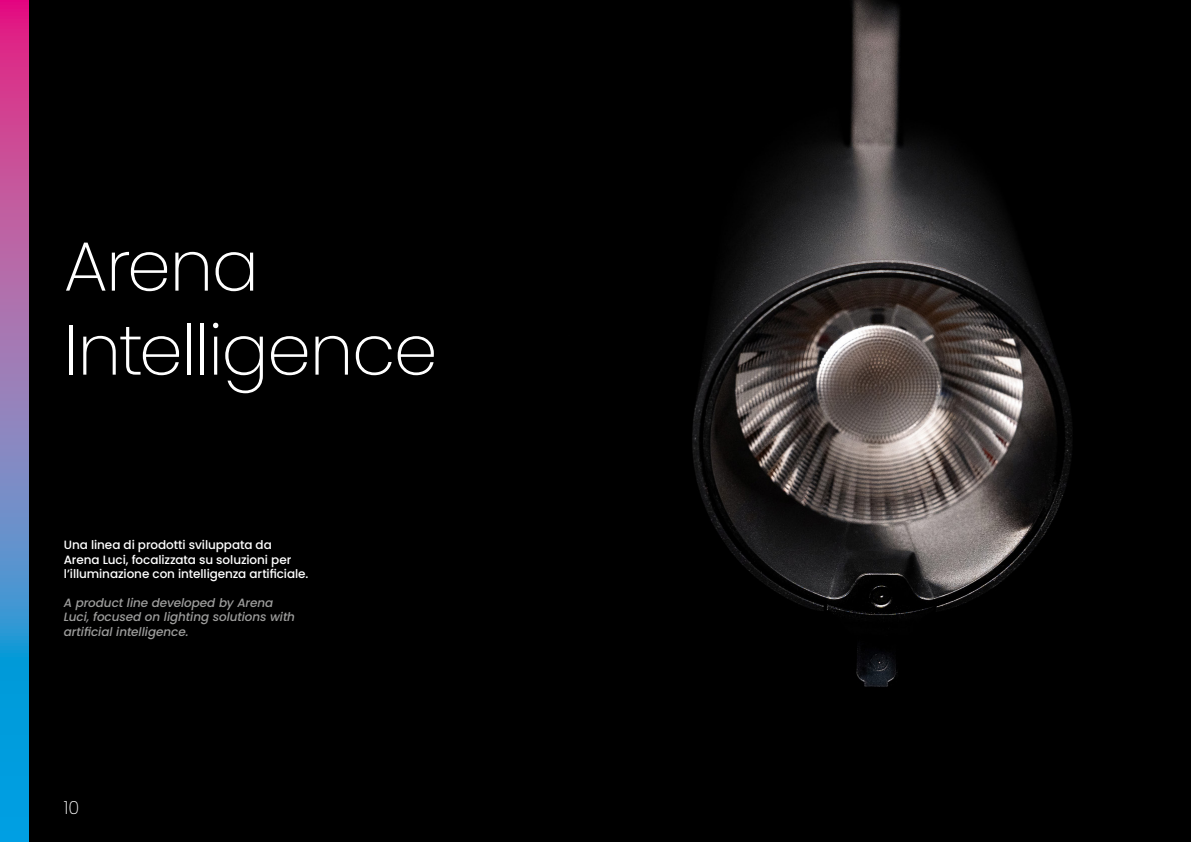
<style>
.page{position:relative;width:1191px;height:842px;background:#000}
.page>*{position:absolute;margin:0;border:0;box-sizing:border-box;transform-origin:0 0}
.t1{font:200 70px/84px "Poppins";letter-spacing:-.02em;color:#fff}
.t2{font:200 18px "Poppins";color:#fff}
.t3{font:500 12px/14.4px "Poppins";letter-spacing:-.005em;color:#fff}
.t4{font:italic 500 12px/14.4px "Poppins";letter-spacing:-.005em;color:#9d9d9c}
</style>
<div class="page">
<img style="left:692px;top:0;width:380px;height:687px">
<svg style="left:0;top:0;width:28px;height:842px;background:#7976b9"></svg>
<h1 class="t1" style="left:64px;top:224px;width:375px">Arena<br>Intelligence</h1>
<p class="t3" style="left:64px;top:538px;width:246px">Una linea di prodotti sviluppata da<br>Arena Luci, focalizzata su soluzioni per l’illuminazione con intelligenza artificiale.</p>
<p class="t4" style="left:64px;top:596px;width:233px">A product line developed by Arena<br>Luci, focused on lighting solutions with artificial intelligence.</p>
<h2 class="t2" style="left:64px;top:797px;width:17px">10</h2>
</div>
